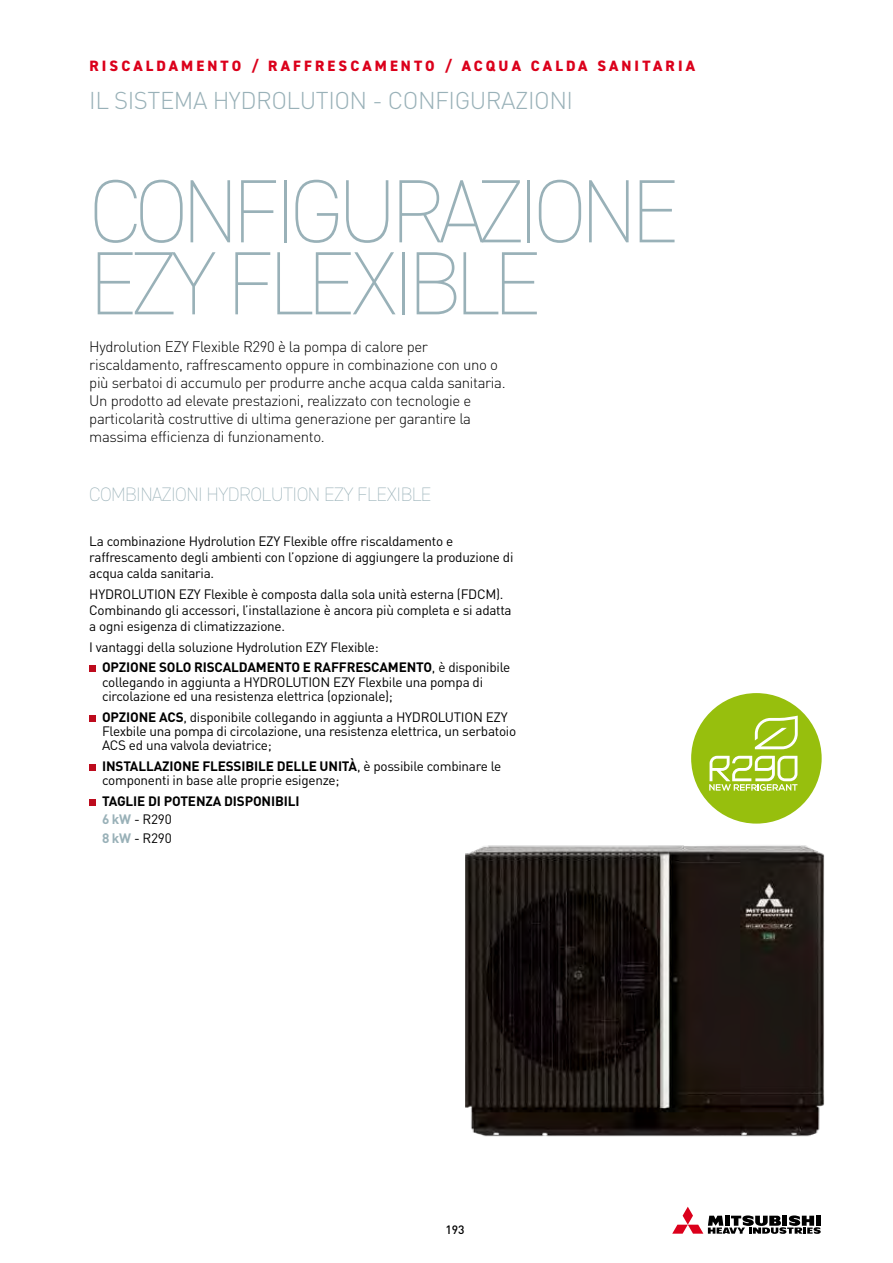
<style>
.page{position:relative;width:893px;height:1263px;background:#fff}
.page>*{position:absolute;margin:0;border:0;box-sizing:border-box;transform-origin:0 0}
.t1{font:200 90px/72px "DIN2014";letter-spacing:-.065em;color:#99b1b8}
.t2{font:300 24px "DIN Pro";letter-spacing:-.02em;color:#99b1b8}
.t3{font:200 19.5px "DIN2014";letter-spacing:-.03em;color:#99b1b8}
.t4{font:300 15px/18px "DIN Pro";letter-spacing:-.025em;color:#000}
.t5{font:800 15px "DIN2014";letter-spacing:.21em;color:#db001b}
.t6{font:13.5px/16.2px "DIN Pro";letter-spacing:-.02em;color:#000}
.t7{font:700 13.5px/18.6px "DIN Pro";letter-spacing:-.01em;color:#000}
.t8{font:500 12px "DIN Pro";color:#000}
.s1{font-weight:700}
.s2{color:#99b1b8}
.s3{font-weight:400}
</style>
<div class="page">
<svg style="left:672px;top:1207px;width:149px;height:27px"></svg>
<div style="left:89px;top:665px;width:7px;height:7px;background:#bd0b1d"></div>
<div style="left:89px;top:714px;width:7px;height:7px;background:#bd0b1d"></div>
<div style="left:89px;top:764px;width:7px;height:7px;background:#bd0b1d"></div>
<div style="left:89px;top:799px;width:7px;height:7px;background:#bd0b1d"></div>
<div style="left:691px;top:693px;width:131px;height:131px;background:#97bf0d;border-radius:50%"></div>
<svg style="left:755px;top:716px;width:43px;height:33px"></svg>
<svg style="left:709px;top:756px;width:88px;height:35px"></svg>
<img style="left:466px;top:845px;width:359px;height:292px">
<p class="t5" style="left:89px;top:56px;width:607px">RISCALDAMENTO / RAFFRESCAMENTO / ACQUA CALDA SANITARIA</p>
<h2 class="t2" style="left:89px;top:84px;width:485px">IL SISTEMA HYDROLUTION - CONFIGURAZIONI</h2>
<h1 class="t1" style="left:89px;top:176px;width:592px">CONFIGURAZIONE<br>EZY FLEXIBLE</h1>
<p class="t4" style="left:89px;top:337px;width:418px">Hydrolution EZY Flexible R290 è la pompa di calore per riscaldamento, raffrescamento oppure in combinazione con uno o più serbatoi di accumulo per produrre anche acqua calda sanitaria.<br>Un prodotto ad elevate prestazioni, realizzato con tecnologie e particolarità costruttive di ultima generazione per garantire la massima efficienza di funzionamento.</p>
<h3 class="t3" style="left:89px;top:483px;width:344px">COMBINAZIONI HYDROLUTION EZY FLEXIBLE</h3>
<p class="t6" style="left:89px;top:532px;width:426px">La combinazione Hydrolution EZY Flexible offre riscaldamento e raffrescamento degli ambienti con l’opzione di aggiungere la produzione di acqua calda sanitaria.</p>
<p class="t6" style="left:89px;top:585px;width:424px">HYDROLUTION EZY Flexible è composta dalla sola unità esterna (FDCM).<br>Combinando gli accessori, l’installazione è ancora più completa e si adatta a ogni esigenza di climatizzazione.</p>
<p class="t6" style="left:102px;top:636px;width:410px;line-height:20.4px;text-indent:-13px">I vantaggi della soluzione Hydrolution EZY Flexible:<br><span class="s1">OPZIONE SOLO RISCALDAMENTO E RAFFRESCAMENTO</span>, è disponibile</p>
<p class="t6" style="left:102px;top:674px;width:383px;line-height:14.4px">collegando in aggiunta a HYDROLUTION EZY Flexbile una pompa di circolazione ed una resistenza elettrica (opzionale);</p>
<p class="t6" style="left:102px;top:709px;width:416px;line-height:14.4px"><span class="s1">OPZIONE ACS</span>, disponibile collegando in aggiunta a HYDROLUTION EZY<br>Flexbile una pompa di circolazione, una resistenza elettrica, un serbatoio<br>ACS ed una valvola deviatrice;</p>
<p class="t6" style="left:102px;top:758px;width:401px;line-height:14.4px"><span class="s1">INSTALLAZIONE FLESSIBILE DELLE UNITÀ</span>, è possibile combinare le componenti in base alle proprie esigenze;</p>
<p class="t7" style="left:102px;top:790px;width:199px">TAGLIE DI POTENZA DISPONIBILI<br><span class="s2">6 kW</span> <span class="s3">- R290<br></span><span class="s2">8 kW</span> <span class="s3">- R290</span></p>
<p class="t8" style="left:445px;top:1220px;width:21px">193</p>
</div>
